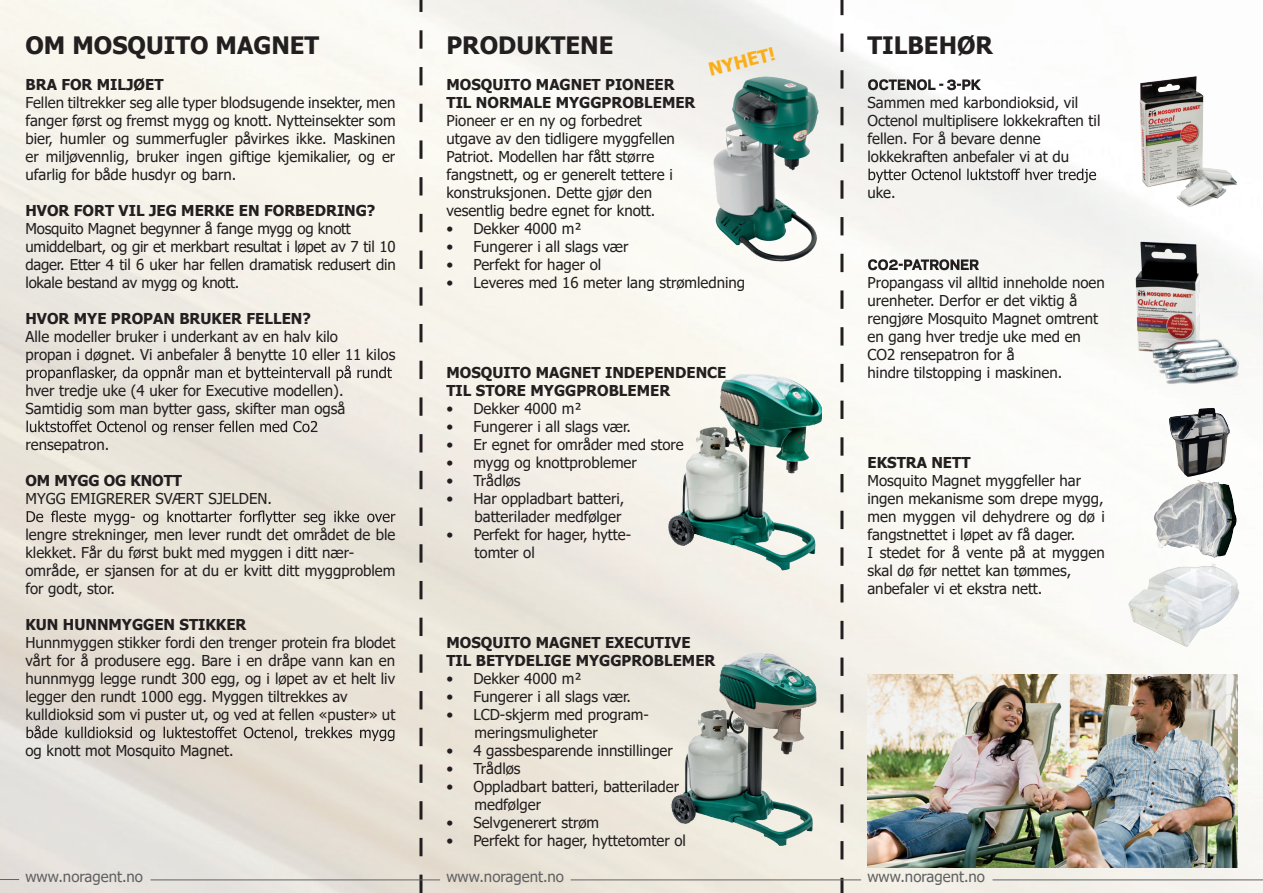
<style>
.page{position:relative;width:1263px;height:893px;background:#fff}
.page>*{position:absolute;margin:0;border:0;box-sizing:border-box;transform-origin:0 0}
.t1{font:700 24px "Tahoma";color:#231f20}
.t2{font:700 18px "Tahoma";color:#faaf18}
.t3{font:15px/18px "Tahoma";color:#231f20}
.t4{font:700 15px/18px "Tahoma";color:#231f20}
.t5{font:15px "Tahoma";color:#616164}
</style>
<div class="page">
<img style="left:0;top:0;width:1263px;height:893px">
<svg style="left:27px;top:365px;width:365px;height:16px;background:#bfbbb5"></svg>
<svg style="left:27px;top:421px;width:290px;height:14px;background:#b8b4ad"></svg>
<svg style="left:27px;top:511px;width:368px;height:14px;background:#bbb6ae"></svg>
<svg style="left:27px;top:725px;width:367px;height:16px;background:#b9b3ab"></svg>
<svg style="left:868px;top:79px;width:113px;height:11px"></svg>
<svg style="left:868px;top:169px;width:228px;height:14px"></svg>
<svg style="left:868px;top:259px;width:111px;height:11px"></svg>
<svg style="left:419px;top:0;width:3px;height:893px;background:#999590"></svg>
<svg style="left:840px;top:0;width:3px;height:893px"></svg>
<svg style="left:0;top:879px;width:19px;height:1px"></svg>
<hr style="left:151px;top:880px;width:289px;height:1px;background:#616164">
<hr style="left:571px;top:880px;width:290px;height:1px;background:#616164">
<hr style="left:992px;top:880px;width:271px;height:1px;background:#616164">
<img style="left:671px;top:652px;width:145px;height:193px">
<img style="left:668px;top:374px;width:153px;height:196px">
<img style="left:713px;top:77px;width:105px;height:184px">
<img style="left:1169px;top:419px;width:61px;height:55px">
<img style="left:1148px;top:474px;width:93px;height:86px">
<img style="left:1132px;top:59px;width:110px;height:165px">
<img style="left:1127px;top:561px;width:113px;height:87px">
<img style="left:1119px;top:227px;width:123px;height:192px">
<img style="left:868px;top:675px;width:370px;height:192px">
<h1 class="t1" style="left:26px;top:28px;width:295px">OM MOSQUITO MAGNET</h1>
<p class="t4" style="left:26px;top:76px;width:140px">BRA FOR MILJØET</p>
<p class="t3" style="left:25px;top:94px;width:372px;text-align:justify">Fellen tiltrekker seg alle typer blodsugende insekter, men fanger først og fremst mygg og knott. Nytteinsekter som bier, humler og summerfugler påvirkes ikke. Maskinen er miljøvennlig, bruker ingen giftige kjemikalier, og er ufarlig for både husdyr og barn.</p>
<p class="t4" style="left:25px;top:202px;width:351px">HVOR FORT VIL JEG MERKE EN FORBEDRING?</p>
<p class="t3" style="left:25px;top:220px;width:372px">Mosquito Magnet begynner å fange mygg og knott umiddelbart, og gir et merkbart resultat i løpet av 7 til 10 dager. Etter 4 til 6 uker har fellen dramatisk redusert din lokale bestand av mygg og knott.</p>
<p class="t4" style="left:25px;top:310px;width:287px">HVOR MYE PROPAN BRUKER FELLEN?</p>
<p class="t3" style="left:25px;top:328px;width:371px">Alle modeller bruker i underkant av en halv kilo<br>propan i døgnet. Vi anbefaler å benytte 10 eller 11 kilos</p>
<p class="t3" style="left:26px;top:382px;width:321px">hver tredje uke (4 uker for Executive modellen).<br>Samtidig som man bytter gass, skifter man også</p>
<p class="t3" style="left:26px;top:436px;width:85px">rensepatron.</p>
<p class="t4" style="left:26px;top:472px;width:158px">OM MYGG OG KNOTT</p>
<p class="t3" style="left:26px;top:490px;width:248px">MYGG EMIGRERER SVÆRT SJELDEN.</p>
<p class="t3" style="left:25px;top:526px;width:372px">lengre strekninger, men lever rundt det området de ble klekket. Får du først bukt med myggen i ditt nær&shy;område, er sjansen for at du er kvitt ditt myggproblem for godt, stor.</p>
<p class="t4" style="left:25px;top:616px;width:223px">KUN HUNNMYGGEN STIKKER</p>
<p class="t3" style="left:25px;top:634px;width:372px">Hunnmyggen stikker fordi den trenger protein fra blodet vårt for å produsere egg. Bare i en dråpe vann kan en hunnmygg legge rundt 300 egg, og i løpet av et helt liv legger den rundt 1000 egg. Myggen tiltrekkes av kulldioksid som vi puster ut, og ved at fellen «puster» ut</p>
<p class="t3" style="left:26px;top:742px;width:210px">og knott mot Mosquito Magnet.</p>
<h1 class="t1" style="left:446px;top:28px;width:168px">PRODUKTENE</h1>
<p class="t4" style="left:446px;top:76px;width:250px">MOSQUITO MAGNET PIONEER<br>TIL NORMALE MYGGPROBLEMER</p>
<p class="t3" style="left:446px;top:112px;width:230px">Pioneer er en ny og forbedret utgave av den tidligere myggfellen Patriot. Modellen har fått større fangstnett, og er generelt tettere i konstruksjonen. Dette gjør den vesentlig bedre egnet for knott.</p>
<p class="t3" style="left:446px;top:220px;width:137px">• Dekker 4000 m²</p>
<p class="t3" style="left:446px;top:238px;width:184px">• Fungerer i all slags vær</p>
<p class="t3" style="left:446px;top:256px;width:156px">• Perfekt for hager ol</p>
<p class="t3" style="left:446px;top:274px;width:300px">• Leveres med 16 meter lang strømledning</p>
<p class="t2" style="left:706px;top:57px;width:69px;rotate:-14deg">NYHET!</p>
<p class="t4" style="left:446px;top:364px;width:282px">MOSQUITO MAGNET INDEPENDENCE<br>TIL STORE MYGGPROBLEMER</p>
<p class="t3" style="left:446px;top:400px;width:137px">• Dekker 4000 m²</p>
<p class="t3" style="left:446px;top:418px;width:186px">• Fungerer i all slags vær.</p>
<p class="t3" style="left:446px;top:436px;width:239px">• Er egnet for områder med store</p>
<p class="t3" style="left:446px;top:454px;width:192px">• mygg og knottproblemer</p>
<p class="t3" style="left:446px;top:472px;width:76px">• Trådløs</p>
<p class="t3" style="left:446px;top:490px;width:180px;text-align:right">• Har oppladbart batteri, batterilader medfølger</p>
<p class="t3" style="left:475px;top:526px;width:158px;text-indent:-28px">• Perfekt for hager, hytte&shy;tomter ol</p>
<p class="t4" style="left:446px;top:634px;width:271px">MOSQUITO MAGNET EXECUTIVE<br>TIL BETYDELIGE MYGGPROBLEMER</p>
<p class="t3" style="left:446px;top:670px;width:137px">• Dekker 4000 m²</p>
<p class="t3" style="left:446px;top:688px;width:186px">• Fungerer i all slags vær.</p>
<p class="t3" style="left:475px;top:706px;width:176px;text-indent:-28px">• LCD-skjerm med program&shy;meringsmuligheter</p>
<p class="t3" style="left:446px;top:742px;width:228px">• 4 gassbesparende innstillinger</p>
<p class="t3" style="left:446px;top:760px;width:76px">• Trådløs</p>
<p class="t3" style="left:475px;top:778px;width:206px;text-indent:-28px">• Oppladbart batteri, batterilader medfølger</p>
<p class="t3" style="left:446px;top:814px;width:154px">• Selvgenerert strøm</p>
<p class="t3" style="left:446px;top:832px;width:241px">• Perfekt for hager, hyttetomter ol</p>
<h1 class="t1" style="left:867px;top:28px;width:127px">TILBEHØR</h1>
<p class="t3" style="left:867px;top:94px;width:234px">Sammen med karbondioksid, vil<br>Octenol multiplisere lokkekraften til fellen. For å bevare denne lokkekraften anbefaler vi at du</p>
<p class="t3" style="left:867px;top:184px;width:30px">uke.</p>
<p class="t3" style="left:867px;top:274px;width:239px">Propangass vil alltid inneholde noen urenheter. Derfor er det viktig å rengjøre Mosquito Magnet omtrent en gang hver tredje uke med en<br>CO2 rensepatron for å<br>hindre tilstopping i maskinen.</p>
<p class="t4" style="left:867px;top:454px;width:105px">EKSTRA NETT</p>
<p class="t3" style="left:867px;top:472px;width:239px">Mosquito Magnet myggfeller har ingen mekanisme som drepe mygg, men myggen vil dehydrere og dø i fangstnettet i løpet av få dager.<br>I stedet for å vente på at myggen skal dø før nettet kan tømmes, anbefaler vi et ekstra nett.</p>
<p class="t5" style="left:26px;top:867px;width:119px">www.noragent.no</p>
<p class="t5" style="left:446px;top:867px;width:119px">www.noragent.no</p>
<p class="t5" style="left:867px;top:867px;width:119px">www.noragent.no</p>
</div>
